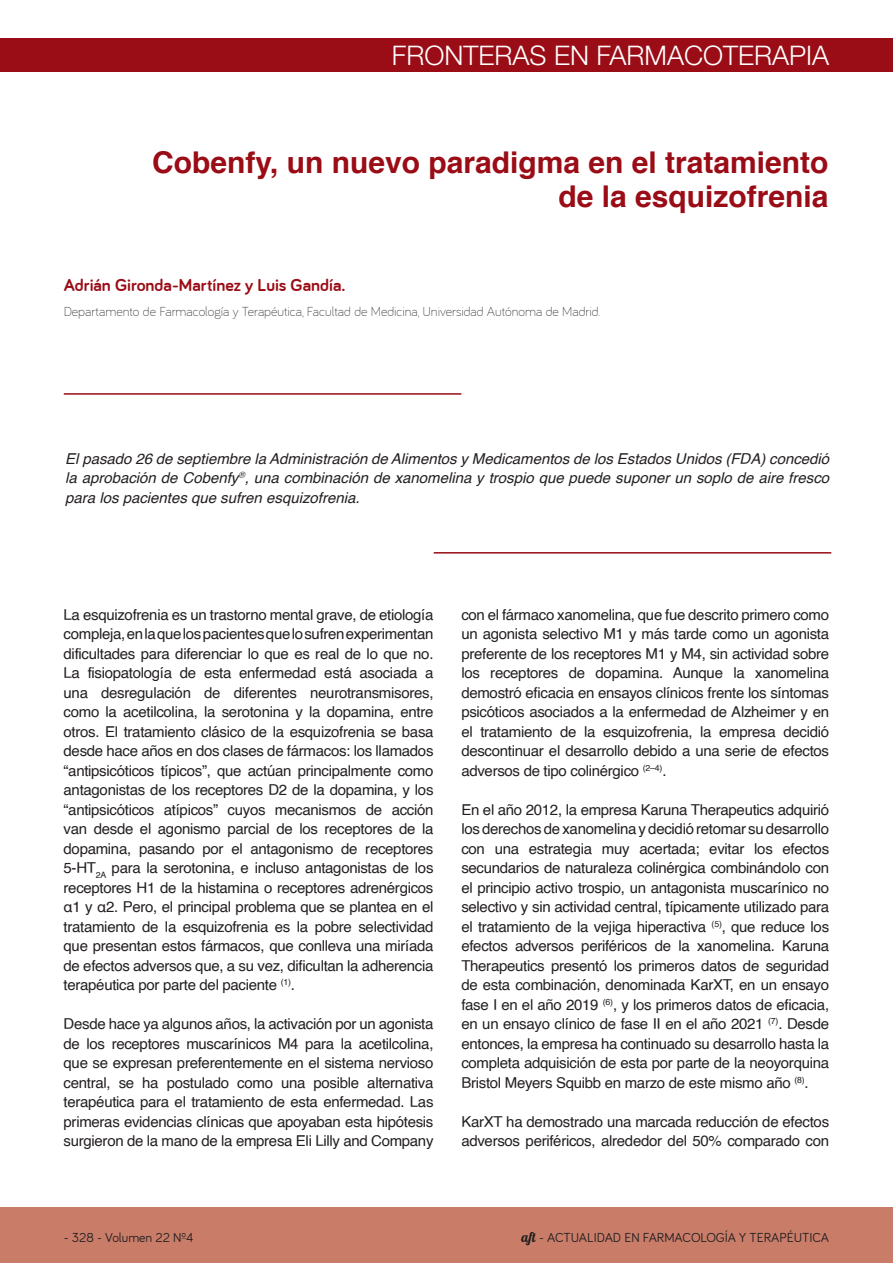
<style>
.page{position:relative;width:893px;height:1263px;background:#fff}
.page>*{position:absolute;margin:0;border:0;box-sizing:border-box;transform-origin:0 0}
.TÍTULO{font:700 30px "Helvetica";color:#9a0c16}
.ENCABEZADOS_1{font:300 27px "Helvetica Neue";color:#fff}
.t1{font:700 18px "Bariol";color:#9a0c16}
.PÁRRAFO{font:15px/19.5px "Helvetica";letter-spacing:-.02em;color:#231f20;text-align:justify}
.PÁRRAFO-2{font:italic 15px/19.5px "Helvetica";color:#231f20;text-align:justify}
.t2{font:300 13.5px "Bariol";color:#231f20}
.NUMERACIÓN{font:13.5px "Bariol";color:#231f20}
.s1{font-family:"Lobster 1.4"}
</style>
<div class="page">
<div style="left:0;top:1208px;width:893px;height:55px;background:#c97d69"></div>
<div style="left:0;top:38px;width:893px;height:33px;background:#9a0c16"></div>
<hr style="left:64px;top:393px;width:397px;height:2px;background:#9a0c16">
<hr style="left:434px;top:552px;width:397px;height:2px;background:#9a0c16">
<p class="ENCABEZADOS_1" style="left:392px;top:39px;width:439px">FRONTERAS EN FARMACOTERAPIA</p>
<p class="TÍTULO" style="left:152px;top:138px;width:678px">Cobenfy, un nuevo paradigma en el tratamiento</p>
<p class="TÍTULO" style="left:558px;top:172px;width:272px">de la esquizofrenia</p>
<p class="t1" style="left:64px;top:274px;width:283px">Adrián Gironda-Martínez y Luis Gandía.</p>
<p class="t2" style="left:64px;top:303px;width:538px">Departamento de Farmacología y Terapéutica, Facultad de Medicina, Universidad Autónoma de Madrid.</p>
<p class="PÁRRAFO-2" style="left:65px;top:449px;width:765px">El pasado 26 de septiembre la Administración de Alimentos y Medicamentos de los Estados Unidos (FDA) concedió la aprobación de Cobenfy<sup>®</sup>, una combinación de xanomelina y trospio que puede suponer un soplo de aire fresco para los pacientes que sufren esquizofrenia.</p>
<p class="PÁRRAFO" style="left:64px;top:605px;width:371px">La esquizofrenia es un trastorno mental grave, de etiología compleja, en la que los pacientes que lo sufren experimentan dificultades para diferenciar lo que es real de lo que no.<br>La fisiopatología de esta enfermedad está asociada a una desregulación de diferentes neurotransmisores, como la acetilcolina, la serotonina y la dopamina, entre otros. El tratamiento clásico de la esquizofrenia se basa desde hace años en dos clases de fármacos: los llamados “antipsicóticos típicos”, que actúan principalmente como antagonistas de los receptores D2 de la dopamina, y los “antipsicóticos atípicos” cuyos mecanismos de acción van desde el agonismo parcial de los receptores de la dopamina, pasando por el antagonismo de receptores 5-HT<sub>2A</sub> para la serotonina, e incluso antagonistas de los receptores H1 de la histamina o receptores adrenérgicos α1 y α2. Pero, el principal problema que se plantea en el tratamiento de la esquizofrenia es la pobre selectividad que presentan estos fármacos, que conlleva una miríada de efectos adversos que, a su vez, dificultan la adherencia terapéutica por parte del paciente <sup>(1)</sup>.</p>
<p class="PÁRRAFO" style="left:64px;top:1014px;width:371px">Desde hace ya algunos años, la activación por un agonista de los receptores muscarínicos M4 para la acetilcolina, que se expresan preferentemente en el sistema nervioso central, se ha postulado como una posible alternativa terapéutica para el tratamiento de esta enfermedad. Las primeras evidencias clínicas que apoyaban esta hipótesis surgieron de la mano de la empresa Eli Lilly and Company</p>
<p class="PÁRRAFO" style="left:461px;top:605px;width:369px">con el fármaco xanomelina, que fue descrito primero como un agonista selectivo M1 y más tarde como un agonista preferente de los receptores M1 y M4, sin actividad sobre los receptores de dopamina. Aunque la xanomelina demostró eficacia en ensayos clínicos frente los síntomas psicóticos asociados a la enfermedad de Alzheimer y en el tratamiento de la esquizofrenia, la empresa decidió descontinuar el desarrollo debido a una serie de efectos adversos de tipo colinérgico <sup>(2–4)</sup>.</p>
<p class="PÁRRAFO" style="left:461px;top:800px;width:369px">En el año 2012, la empresa Karuna Therapeutics adquirió los derechos de xanomelina y decidió retomar su desarrollo con una estrategia muy acertada; evitar los efectos secundarios de naturaleza colinérgica combinándolo con el principio activo trospio, un antagonista muscarínico no selectivo y sin actividad central, típicamente utilizado para el tratamiento de la vejiga hiperactiva <sup>(5)</sup>, que reduce los efectos adversos periféricos de la xanomelina. Karuna Therapeutics presentó los primeros datos de seguridad de esta combinación, denominada KarXT, en un ensayo fase I en el año 2019 <sup>(6)</sup>, y los primeros datos de eficacia, en un ensayo clínico de fase II en el año 2021 <sup>(7)</sup>. Desde entonces, la empresa ha continuado su desarrollo hasta la completa adquisición de esta por parte de la neoyorquina Bristol Meyers Squibb en marzo de este mismo año <sup>(8)</sup>.</p>
<p class="PÁRRAFO" style="left:461px;top:1112px;width:369px">KarXT ha demostrado una marcada reducción de efectos adversos periféricos, alrededor del 50% comparado con</p>
<p class="NUMERACIÓN" style="left:64px;top:1230px;width:131px">- 328 - Volumen 22 Nº4</p>
<p class="NUMERACIÓN" style="left:522px;top:1230px;width:309px"><span class="s1">aft</span> - ACTUALIDAD EN FARMACOLOGÍA Y TERAPÉUTICA</p>
</div>
